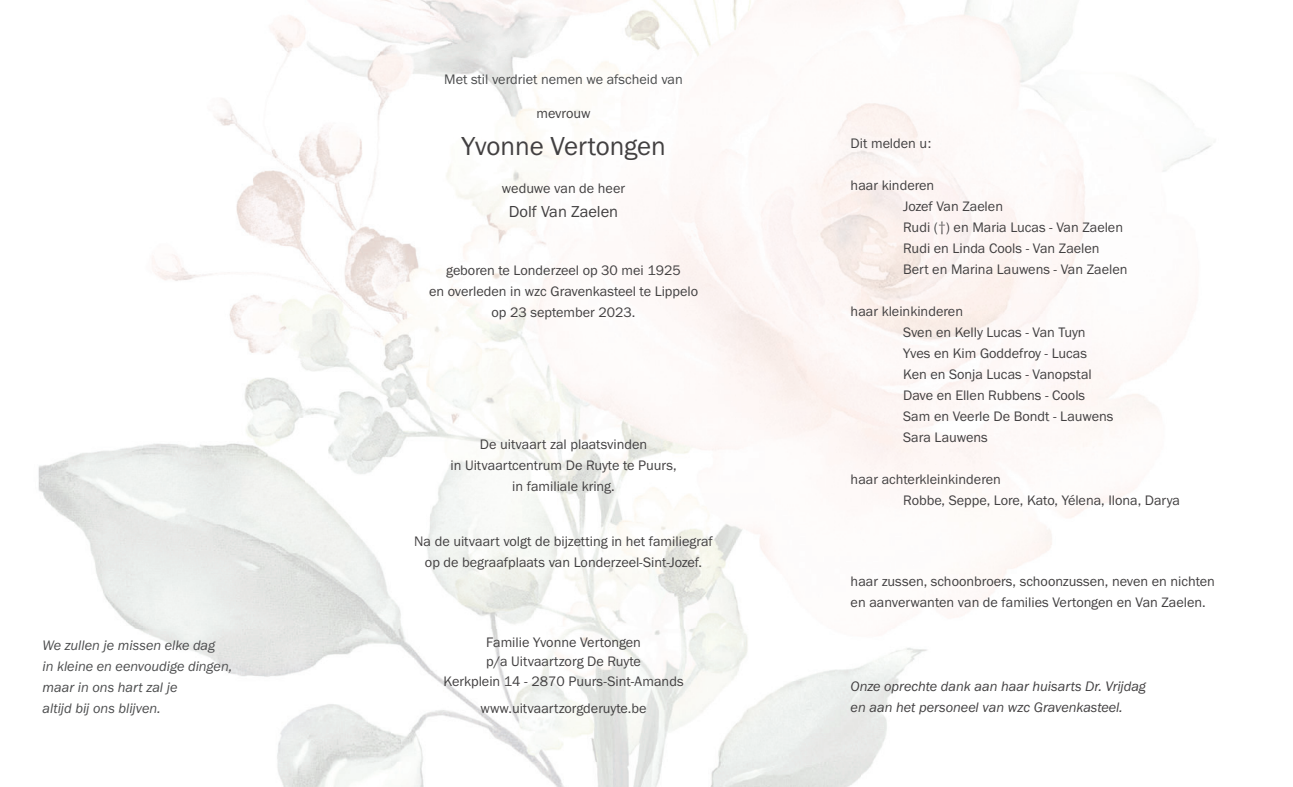
<style>
.page{position:relative;width:1293px;height:787px;background:#fff}
.page>*{position:absolute;margin:0;border:0;box-sizing:border-box;transform-origin:0 0}
.t1{font:27px "Franklin Gothic URW Boo";color:#424041}
.t2{font:16.5px "Franklin Gothic URW Boo";color:#424041}
.t3{font:14.25px/21px "Franklin Gothic URW Boo";color:#424041;text-align:center}
.t4{font:14.25px/21px "Franklin Gothic URW Boo Ita";color:#4b4c4d}
.t5{font:14.25px/21px "Franklin Gothic URW Boo Ita";color:#424041}
.t6{font:14.25px "Franklin Gothic URW Boo";color:#4b4c4d}
.s1{font-family:"Century Gothic"}
</style>
<div class="page">
<img style="left:38px;top:0;width:1173px;height:787px">
<p class="t4" style="left:43px;top:634px;width:191px">We zullen je missen elke dag<br>in kleine en eenvoudige dingen, maar in ons hart zal je<br>altijd bij ons blijven.</p>
<p class="t6" style="left:444px;top:70px;width:240px">Met stil verdriet nemen we afscheid van</p>
<p class="t3" style="left:536px;top:102px;width:55px">mevrouw</p>
<h1 class="t1" style="left:461px;top:129px;width:206px">Yvonne Vertongen</h1>
<p class="t3" style="left:502px;top:177px;width:125px">weduwe van de heer</p>
<p class="t2" style="left:509px;top:201px;width:111px">Dolf Van Zaelen</p>
<p class="t3" style="left:429px;top:259px;width:270px">geboren te Londerzeel op 30 mei 1925<br>en overleden in wzc Gravenkasteel te Lippelo op 23 september 2023.</p>
<p class="t3" style="left:450px;top:433px;width:228px">De uitvaart zal plaatsvinden<br>in Uitvaartcentrum De Ruyte te Puurs, in familiale kring.</p>
<p class="t3" style="left:414px;top:531px;width:300px">Na de uitvaart volgt de bijzetting in het familiegraf op de begraafplaats van Londerzeel-Sint-Jozef.</p>
<p class="t3" style="left:443px;top:632px;width:242px;line-height:19.5px">Familie Yvonne Vertongen<br>p/a Uitvaartzorg De Ruyte<br>Kerkplein 14 - 2870 Puurs-Sint-Amands</p>
<p class="t3" style="left:480px;top:697px;width:167px">www.uitvaartzorgderuyte.be</p>
<p class="t3" style="left:850px;top:132px;width:82px">Dit melden u:</p>
<p class="t3" style="left:903px;top:174px;width:226px;text-align:left;text-indent:-52px">haar kinderen<br>Jozef Van Zaelen<br>Rudi (<span class="s1">†</span>) en Maria Lucas - Van Zaelen<br>Rudi en Linda Cools - Van Zaelen<br>Bert en Marina Lauwens - Van Zaelen</p>
<p class="t3" style="left:903px;top:300px;width:212px;text-align:left;text-indent:-52px">haar kleinkinderen<br>Sven en Kelly Lucas - Van Tuyn<br>Yves en Kim Goddefroy - Lucas<br>Ken en Sonja Lucas - Vanopstal<br>Dave en Ellen Rubbens - Cools<br>Sam en Veerle De Bondt - Lauwens<br>Sara Lauwens</p>
<p class="t3" style="left:903px;top:468px;width:278px;text-align:left;text-indent:-52px">haar achterkleinkinderen<br>Robbe, Seppe, Lore, Kato, Yélena, Ilona, Darya</p>
<p class="t3" style="left:850px;top:570px;width:366px;text-align:left">haar zussen, schoonbroers, schoonzussen, neven en nichten en aanverwanten van de families Vertongen en Van Zaelen.</p>
<p class="t5" style="left:850px;top:675px;width:297px">Onze oprechte dank aan haar huisarts Dr. Vrijdag en aan het personeel van wzc Gravenkasteel.</p>
</div>
